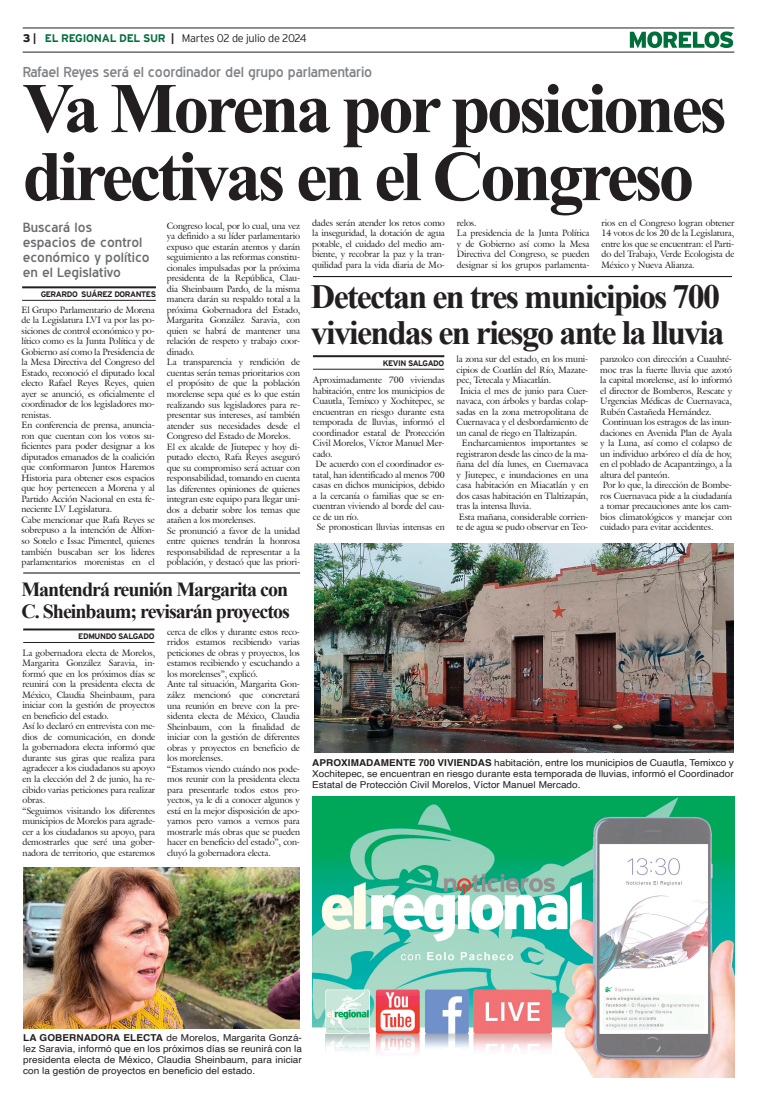
<style>
.page{position:relative;width:757px;height:1106px;background:#fff}
.page>*{position:absolute;margin:0;border:0;box-sizing:border-box;transform-origin:0 0}
.t1{font:700 71px/68px "Times New Roman";letter-spacing:-.05em;color:#231f20}
.t2{font:700 34px/36px "Times New Roman";letter-spacing:-.05em;color:#231f20}
.t3{font:700 20px/22px "Times New Roman";letter-spacing:-.05em;color:#231f20}
.t4{font:14px "Blue Highway";letter-spacing:-.015em;color:#808285;scale:1.05 1}
.t5{font:13px/15px "Blue Highway";color:#6c6d70;scale:1.1 1}
.t6{font:300 11px "Interstate";letter-spacing:-.025em;color:#231f20}
.t7{font:9.5px/11px "Helvetica";letter-spacing:.005em;color:#231f20;text-align:justify;scale:1.05 1}
.t8{font:9px/10.5px "Galliard IT Cby BT";letter-spacing:-.01em;color:#231f20}
.t9{font:700 8px "Interstate";letter-spacing:-.05em;color:#231f20}
.s1{font-weight:900}
.s2{font-weight:700}
.s3{font-weight:700;color:#006f3c}
</style>
<div class="page">
<hr style="left:23px;top:28px;width:711px;height:1px;background:#231f20">
<hr style="left:23px;top:52px;width:711px;height:1px;background:#231f20">
<svg style="left:630px;top:31px;width:103px;height:17px"></svg>
<hr style="left:22px;top:286px;width:134px;height:2px;background:#231f20">
<hr style="left:22px;top:300px;width:134px;height:1px;background:#231f20">
<hr style="left:313px;top:355px;width:131px;height:2px;background:#231f20">
<hr style="left:313px;top:369px;width:131px;height:1px;background:#231f20">
<hr style="left:23px;top:628px;width:132px;height:2px;background:#231f20">
<hr style="left:23px;top:642px;width:132px;height:1px;background:#231f20">
<img style="left:314px;top:543px;width:420px;height:209px">
<img style="left:312px;top:796px;width:422px;height:281px">
<img style="left:23px;top:867px;width:277px;height:161px">
<hr style="left:23px;top:572px;width:277px;height:1px;background:#040503">
<hr style="left:313px;top:276px;width:419px;height:1px;background:#040503">
<p class="t6" style="left:23px;top:32px;width:285px"><span class="s1">3</span> <span class="s2">|</span> <span class="s3">EL REGIONAL DEL SUR</span> <span class="s2">|</span> Martes 02 de julio de 2024</p>
<h3 class="t4" style="left:23px;top:64px;width:334px">Rafael Reyes será el coordinador del grupo parlamentario</h3>
<h1 class="t1" style="left:23px;top:72px;width:706px">Va Morena por posiciones directivas en el Congreso</h1>
<h3 class="t5" style="left:23px;top:219px;width:117px">Buscará los<br>espacios de control económico y político en el Legislativo</h3>
<p class="t9" style="left:41px;top:290px;width:117px">GERARDO SUÁREZ DORANTES</p>
<h2 class="t2" style="left:311px;top:277px;width:415px">Detectan en tres municipios 700 viviendas en riesgo ante la lluvia</h2>
<p class="t9" style="left:383px;top:358px;width:63px">KEVIN SALGADO</p>
<p class="t8" style="left:312px;top:217px;width:134px;text-align:justify">dades serán atender los retos como la inseguridad, la dotación de agua potable, el cuidado del medio am&shy;biente, y recobrar la paz y la tran&shy;quilidad para la vida diaria de Mo-</p>
<p class="t8" style="left:457px;top:217px;width:134px">relos.<br>La presidencia de la Junta Política y de Gobierno así como la Mesa<br>Directiva del Congreso, se pueden designar si los grupos parlamenta-</p>
<p class="t8" style="left:601px;top:217px;width:134px;text-align:justify">rios en el Congreso logran obtener 14 votos de los 20 de la Legislatura, entre los que se encuentran: el Parti&shy;do del Trabajo, Verde Ecologista de México y Nueva Alianza.</p>
<p class="t8" style="left:167px;top:220px;width:135px">Congreso local, por lo cual, una vez ya definido a su líder parlamentario expuso que estarán atentos y darán seguimiento a las reformas constitu&shy;cionales impulsadas por la próxima presidenta de la República, Clau&shy;dia Sheinbaum Pardo, de la misma manera darán su respaldo total a la próxima Gobernadora del Estado, Margarita González Saravia, con quien se habrá de mantener una relación de respeto y trabajo coor&shy;dinado.<br>La transparencia y rendición de cuentas serán temas prioritarios con el propósito de que la población morelense sepa qué es lo que están realizando sus legisladores para re&shy;presentar sus intereses, así también atender sus necesidades desde el Congreso del Estado de Morelos.<br>El ex alcalde de Jiutepec y hoy di&shy;putado electo, Rafa Reyes aseguró que su compromiso será actuar con responsabilidad, tomando en cuenta las diferentes opiniones de quienes integran este equipo para llegar uni&shy;dos a debatir sobre los temas que atañen a los morelenses.<br>Se pronunció a favor de la unidad entre quienes tendrán la honrosa responsabilidad de representar a la población, y destacó que las priori-</p>
<p class="t8" style="left:22px;top:304px;width:135px">El Grupo Parlamentario de Morena de la Legislatura LVI va por las po&shy;siciones de control económico y po&shy;lítico como es la Junta Política y de Gobierno así como la Presidencia de la Mesa Directiva del Congreso del Estado, reconoció el diputado local electo Rafael Reyes Reyes, quien ayer se anunció, es oficialmente el coordinador de los legisladores mo&shy;renistas.<br>En conferencia de prensa, anuncia&shy;ron que cuentan con los votos su&shy;ficientes para poder designar a los diputados emanados de la coalición que conformaron Juntos Haremos Historia para obtener esos espacios que hoy pertenecen a Morena y al Partido Acción Nacional en esta fe&shy;neciente LV Legislatura.<br>Cabe mencionar que Rafa Reyes se sobrepuso a la intención de Alfon&shy;so Sotelo e Issac Pimentel, quienes también buscaban ser los lideres parlamentarios morenistas en el</p>
<p class="t8" style="left:600px;top:354px;width:133px">panzolco con dirección a Cuauhté&shy;moc tras la fuerte lluvia que azotó la capital morelense, así lo informó el director de Bomberos, Rescate y<br>Urgencias Médicas de Cuernavaca,<br>Rubén Castañeda Hernández.<br>Continuan los estragos de las inun&shy;daciones en Avenida Plan de Ayala y la Luna, así como el colapso de un individuo arbóreo el día de hoy, en el poblado de Acapantzingo, a la altura del panteón.<br>Por lo que, la dirección de Bombe&shy;ros Cuernavaca pide a la ciudadanía a tomar precauciones ante los cam&shy;bios climatológicos y manejar con cuidado para evitar accidentes.</p>
<p class="t8" style="left:457px;top:353px;width:133px">la zona sur del estado, en los muni-</p>
<p class="t8" style="left:457px;top:364px;width:133px">cipios de Coatlán del Río, Mazate-</p>
<p class="t8" style="left:457px;top:374px;width:96px">pec, Tetecala y Miacatlán.</p>
<p class="t8" style="left:460px;top:385px;width:130px">Inicia el mes de junio para Cuer-</p>
<p class="t8" style="left:457px;top:395px;width:133px">navaca, con árboles y bardas colap-</p>
<p class="t8" style="left:457px;top:406px;width:133px">sadas en la zona metropolitana de</p>
<p class="t8" style="left:457px;top:416px;width:133px">Cuernavaca y el desbordamiento de</p>
<p class="t8" style="left:457px;top:427px;width:122px">un canal de riego en Tlaltizapán.</p>
<p class="t8" style="left:462px;top:438px;width:128px">Encharcamientos importantes se</p>
<p class="t8" style="left:457px;top:448px;width:133px">registraron desde las cinco de la ma-</p>
<p class="t8" style="left:457px;top:459px;width:133px">ñana del día lunes, en Cuernavaca</p>
<p class="t8" style="left:457px;top:469px;width:133px">y Jiutepec, e inundaciones en una</p>
<p class="t8" style="left:457px;top:480px;width:133px">casa habitación en Miacatlán y en</p>
<p class="t8" style="left:457px;top:490px;width:133px">dos casas habitación en Tlaltizapán,</p>
<p class="t8" style="left:457px;top:501px;width:77px">tras la intensa lluvia.</p>
<p class="t8" style="left:459px;top:511px;width:131px">Esta mañana, considerable corrien-</p>
<p class="t8" style="left:457px;top:522px;width:133px">te de agua se pudo observar en Teo-</p>
<p class="t8" style="left:313px;top:374px;width:133px">Aproximadamente 700 viviendas</p>
<p class="t8" style="left:313px;top:385px;width:133px">habitación, entre los municipios de</p>
<p class="t8" style="left:313px;top:395px;width:133px">Cuautla, Temixco y Xochitepec, se</p>
<p class="t8" style="left:313px;top:406px;width:133px">encuentran en riesgo durante esta</p>
<p class="t8" style="left:313px;top:416px;width:133px">temporada de lluvias, informó el</p>
<p class="t8" style="left:313px;top:427px;width:133px">coordinador estatal de Protección</p>
<p class="t8" style="left:313px;top:437px;width:133px">Civil Morelos, Víctor Manuel Mer-</p>
<p class="t8" style="left:313px;top:448px;width:21px">cado.</p>
<p class="t8" style="left:316px;top:458px;width:131px">De acuerdo con el coordinador es-</p>
<p class="t8" style="left:313px;top:469px;width:133px">tatal, han identificado al menos 700</p>
<p class="t8" style="left:313px;top:479px;width:133px">casas en dichos municipios, debido</p>
<p class="t8" style="left:313px;top:490px;width:133px">a la cercanía o familias que se en-</p>
<p class="t8" style="left:313px;top:500px;width:133px">cuentran viviendo al borde del cau-</p>
<p class="t8" style="left:313px;top:511px;width:48px">ce de un río.</p>
<p class="t8" style="left:316px;top:521px;width:130px">Se pronostican lluvias intensas en</p>
<h3 class="t3" style="left:21px;top:577px;width:270px">Mantendrá reunión Margarita con<br>C. Sheinbaum; revisarán proyectos</h3>
<p class="t9" style="left:78px;top:632px;width:78px">EDMUNDO SALGADO</p>
<p class="t8" style="left:167px;top:626px;width:134px">cerca de ellos y durante estos reco&shy;rridos estamos recibiendo varias peticiones de obras y proyectos, los estamos recibiendo y escuchando a los morelenses”, explicó.<br>Ante tal situación, Margarita Gon&shy;zález mencionó que concretará una reunión en breve con la pre&shy;sidenta electa de México, Claudia<br>Sheinbaum, con la finalidad de iniciar con la gestión de diferentes obras y proyectos en beneficio de los morelenses.<br>“Estamos viendo cuándo nos pode&shy;mos reunir con la presidenta electa para presentarle todos estos pro&shy;yectos, ya le di a conocer algunos y está en la mejor disposición de apo&shy;yarnos pero vamos a vernos para mostrarle más obras que se pueden hacer en beneficio del estado”, con&shy;cluyó la gobernadora electa.</p>
<p class="t8" style="left:23px;top:647px;width:134px">La gobernadora electa de Morelos,<br>Margarita González Saravia, in&shy;formó que en los próximos días se reunirá con la presidenta electa de<br>México, Claudia Sheinbaum, para iniciar con la gestión de proyectos en beneficio del estado.<br>Así lo declaró en entrevista con me&shy;dios de comunicación, en donde la gobernadora electa informó que durante sus giras que realiza para agradecer a los ciudadanos su apoyo en la elección del 2 de junio, ha re&shy;cibido varias peticiones para realizar obras.<br>“Seguimos visitando los diferentes municipios de Morelos para agrade&shy;cer a los ciudadanos su apoyo, para demostrarles que seré una gober&shy;nadora de territorio, que estaremos</p>
<p class="t7" style="left:312px;top:758px;width:403px"><span class="s2">APROXIMADAMENTE 700 VIVIENDAS</span> habitación, entre los municipios de Cuautla, Temixco y Xochitepec, se encuentran en riesgo durante esta temporada de lluvias, informó el Coordinador Estatal de Protección Civil Morelos, Víctor Manuel Mercado.</p>
<p class="t7" style="left:23px;top:1032px;width:267px"><span class="s2">LA GOBERNADORA ELECTA</span> de Morelos, Margarita Gonzá&shy;lez Saravia, informó que en los próximos días se reunirá con la presidenta electa de México, Claudia Sheinbaum, para iniciar con la gestión de proyectos en beneficio del estado.</p>
</div>
